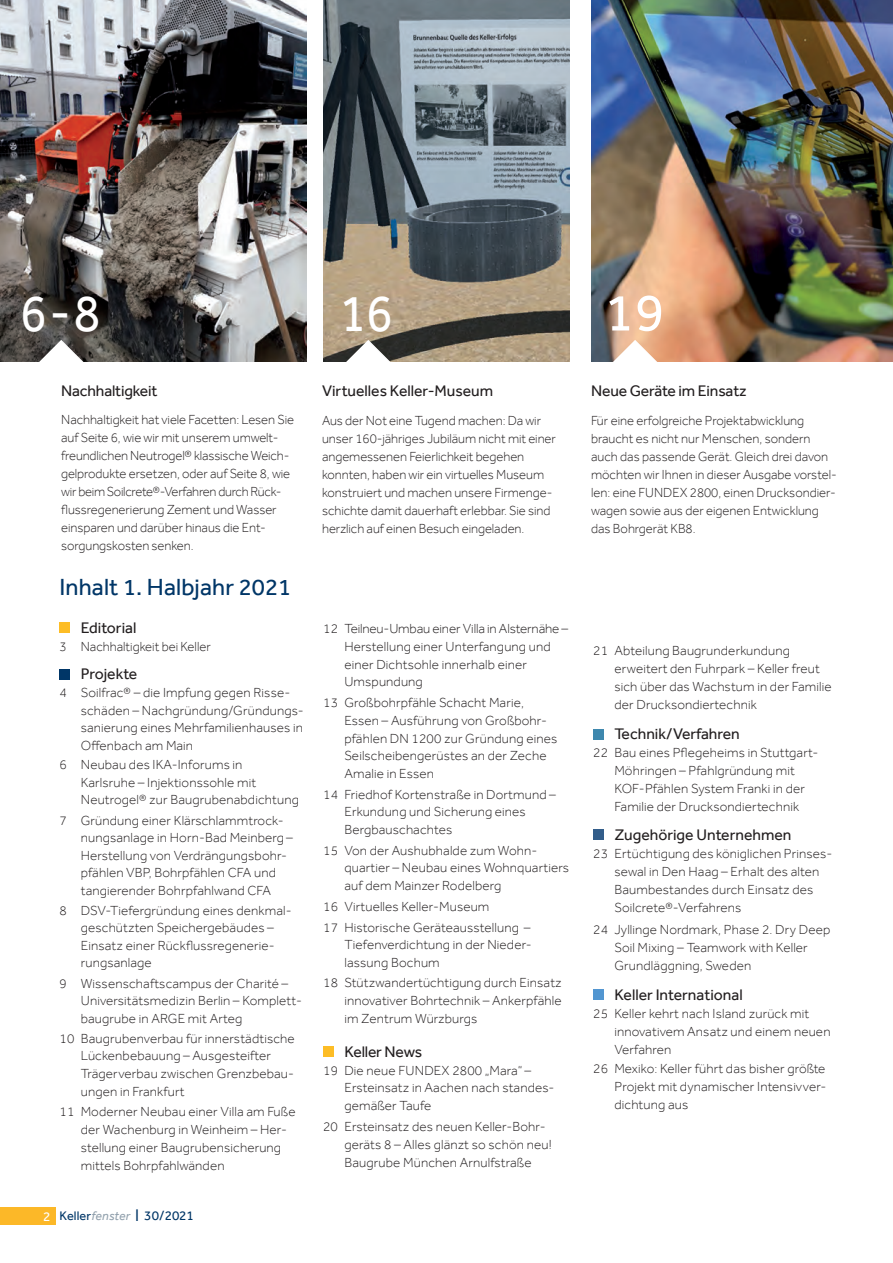
<style>
.page{position:relative;width:893px;height:1263px;background:#fff}
.page>*{position:absolute;margin:0;border:0;box-sizing:border-box;transform-origin:0 0}
.t1{font:54px "Effra";color:#fff;scale:.9 1}
.t2{font:54px "Effra";color:#fff}
.t3{font:24px "Effra";letter-spacing:.005em;color:#003667}
.t4{font:15.75px "Effra";color:#231f20}
.t5{font:300 13.5px/18px "Effra";letter-spacing:.01em;color:#231f20}
.t6{font:italic 12.75px "Effra";letter-spacing:.01em;color:#93a2ae}
.s1{font-style:normal;font-size:13.5px;color:#fff}
.s2{font-style:normal;color:#003667}
.s3{font-style:normal;font-size:17.4px;color:#003667}
.s4{font-style:normal;font-size:13.5px;color:#003667}
</style>
<div class="page">
<img style="left:0;top:0;width:306px;height:361px">
<img style="left:323px;top:0;width:247px;height:361px">
<img style="left:591px;top:0;width:302px;height:361px">
<svg style="left:15px;top:339px;width:92px;height:23px"></svg>
<svg style="left:323px;top:339px;width:91px;height:23px"></svg>
<svg style="left:591px;top:339px;width:90px;height:23px"></svg>
<div style="left:60px;top:622px;width:10px;height:11px;background:#fdbd26"></div>
<div style="left:60px;top:669px;width:10px;height:10px;background:#003667"></div>
<div style="left:323px;top:1046px;width:11px;height:11px;background:#fdbd26"></div>
<div style="left:593px;top:729px;width:11px;height:10px;background:#3e88ae"></div>
<div style="left:593px;top:829px;width:11px;height:11px;background:#325d8a"></div>
<div style="left:593px;top:989px;width:11px;height:11px;background:#5296d1"></div>
<div style="left:0;top:1208px;width:55px;height:17px;background:#fcb828"></div>
<h1 class="t1" style="left:20px;top:280px;width:91px">6-8</h1>
<h1 class="t1" style="left:340px;top:280px;width:60px">16</h1>
<h1 class="t2" style="left:605px;top:280px;width:61px">19</h1>
<p class="t4" style="left:61px;top:381px;width:98px">Nachhaltigkeit</p>
<p class="t5" style="left:61px;top:411px;width:234px">Nachhaltigkeit hat viele Facetten: Lesen Sie auf Seite 6, wie wir mit unserem umwelt&shy;freundlichen Neutrogel® klassische Weich&shy;gelprodukte ersetzen, oder auf Seite 8, wie wir beim Soilcrete®-Verfahren durch Rück&shy;flussregenerierung Zement und Wasser einsparen und darüber hinaus die Ent&shy;sorgungskosten senken.</p>
<h2 class="t3" style="left:60px;top:573px;width:233px">Inhalt 1. Halbjahr 2021</h2>
<p class="t4" style="left:81px;top:618px;width:57px">Editorial</p>
<p class="t5" style="left:60px;top:637px;width:153px">3 Nachhaltigkeit bei Keller</p>
<p class="t4" style="left:81px;top:665px;width:58px">Projekte</p>
<p class="t5" style="left:81px;top:683px;width:224px;line-height:17.5px;text-indent:-21px">4 Soilfrac® – die Impfung gegen Risse&shy;schäden – Nachgründung/Gründungs&shy;sanierung eines Mehrfamilienhauses in Offenbach am Main</p>
<p class="t5" style="left:81px;top:756px;width:220px;line-height:17.5px;text-indent:-21px">6 Neubau des IKA-Inforums in<br>Karlsruhe – Injektionssohle mit<br>Neutrogel® zur Baugrubenabdichtung</p>
<p class="t5" style="left:81px;top:811px;width:214px;line-height:17.5px;text-indent:-21px">7 Gründung einer Klärschlammtrock&shy;nungsanlage in Horn-Bad Meinberg – Herstellung von Verdrängungsbohr&shy;pfählen VBP, Bohrpfählen CFA und tangierender Bohrpfahlwand CFA</p>
<p class="t5" style="left:81px;top:901px;width:212px;line-height:17.5px;text-indent:-21px">8 DSV-Tiefergründung eines denkmal&shy;geschützten Speichergebäudes –<br>Einsatz einer Rückflussregenerie&shy;rungsanlage</p>
<p class="t5" style="left:81px;top:974px;width:223px;line-height:17.5px;text-indent:-21px">9 Wissenschaftscampus der Charité –<br>Universitätsmedizin Berlin – Komplett&shy;baugrube in ARGE mit Arteg</p>
<p class="t5" style="left:81px;top:1029px;width:215px;text-indent:-21px">10 Baugrubenverbau für innerstädtische<br>Lückenbebauung – Ausgesteifter<br>Trägerverbau zwischen Grenzbebau&shy;ungen in Frankfurt</p>
<p class="t5" style="left:81px;top:1103px;width:216px;text-indent:-21px">11 Moderner Neubau einer Villa am Fuße der Wachenburg in Weinheim – Her&shy;stellung einer Baugrubensicherung mittels Bohrpfahlwänden</p>
<p class="t6" style="left:43px;top:1208px;width:152px"><span class="s1">2</span> <span class="s2">Keller</span>fenster <span class="s3">l</span> <span class="s4">30/2021</span></p>
<p class="t4" style="left:322px;top:381px;width:173px">Virtuelles Keller-Museum</p>
<p class="t5" style="left:322px;top:411px;width:235px">Aus der Not eine Tugend machen: Da wir unser 160-jähriges Jubiläum nicht mit einer angemessenen Feierlichkeit begehen konnten, haben wir ein virtuelles Museum konstruiert und machen unsere Firmenge&shy;schichte damit dauerhaft erlebbar. Sie sind herzlich auf einen Besuch eingeladen.</p>
<p class="t5" style="left:344px;top:620px;width:225px;text-indent:-21px">12 Teilneu-Umbau einer Villa in Alsternähe –<br>Herstellung einer Unterfangung und einer Dichtsohle innerhalb einer<br>Umspundung</p>
<p class="t5" style="left:344px;top:694px;width:214px;text-indent:-21px">13 Großbohrpfähle Schacht Marie,<br>Essen – Ausführung von Großbohr&shy;pfählen DN 1200 zur Gründung eines<br>Seilscheibengerüstes an der Zeche<br>Amalie in Essen</p>
<p class="t5" style="left:344px;top:785px;width:213px;text-indent:-21px">14 Friedhof Kortenstraße in Dortmund –<br>Erkundung und Sicherung eines<br>Bergbauschachtes</p>
<p class="t5" style="left:344px;top:841px;width:226px;text-indent:-21px">15 Von der Aushubhalde zum Wohn&shy;quartier – Neubau eines Wohnquartiers auf dem Mainzer Rodelberg</p>
<p class="t5" style="left:323px;top:896px;width:209px;line-height:20.7px">16 Virtuelles Keller-Museum<br>17 Historische Geräteausstellung –</p>
<p class="t5" style="left:344px;top:936px;width:187px">Tiefenverdichtung in der Nieder&shy;lassung Bochum</p>
<p class="t5" style="left:344px;top:974px;width:219px;line-height:17.5px;text-align:justify;text-indent:-21px">18 Stützwandertüchtigung durch Einsatz innovativer Bohrtechnik – Ankerpfähle im Zentrum Würzburgs</p>
<p class="t4" style="left:344px;top:1042px;width:79px">Keller News</p>
<p class="t5" style="left:344px;top:1061px;width:211px;text-indent:-21px">19 Die neue FUNDEX 2800 „Mara“ –<br>Ersteinsatz in Aachen nach standes&shy;gemäßer Taufe</p>
<p class="t5" style="left:344px;top:1117px;width:209px;text-indent:-21px">20 Ersteinsatz des neuen Keller-Bohr&shy;geräts 8 – Alles glänzt so schön neu!<br>Baugrube München Arnulfstraße</p>
<p class="t4" style="left:591px;top:381px;width:157px">Neue Geräte im Einsatz</p>
<p class="t5" style="left:591px;top:411px;width:247px">Für eine erfolgreiche Projektabwicklung braucht es nicht nur Menschen, sondern auch das passende Gerät. Gleich drei davon möchten wir Ihnen in dieser Ausgabe vorstel&shy;len: eine FUNDEX 2800, einen Drucksondier&shy;wagen sowie aus der eigenen Entwicklung das Bohrgerät KB8.</p>
<p class="t5" style="left:614px;top:642px;width:219px;text-indent:-21px">21 Abteilung Baugrunderkundung erweitert den Fuhrpark – Keller freut sich über das Wachstum in der Familie der Drucksondiertechnik</p>
<p class="t4" style="left:614px;top:725px;width:127px">Technik/Verfahren</p>
<p class="t5" style="left:593px;top:744px;width:227px;text-align:center">22 Bau eines Pflegeheims in Stuttgart-Möhringen – Pfahlgründung mit KOF-Pfählen System Franki in der Familie der Drucksondiertechnik</p>
<p class="t4" style="left:614px;top:825px;width:178px">Zugehörige Unternehmen</p>
<p class="t5" style="left:614px;top:844px;width:219px;text-indent:-21px">23 Ertüchtigung des königlichen Prinses&shy;sewal in Den Haag – Erhalt des alten Baumbestandes durch Einsatz des Soilcrete®-Verfahrens</p>
<p class="t5" style="left:614px;top:920px;width:217px;text-indent:-21px">24 Jyllinge Nordmark, Phase 2. Dry Deep<br>Soil Mixing – Teamwork with Keller<br>Grundläggning, Sweden</p>
<p class="t4" style="left:614px;top:985px;width:130px">Keller International</p>
<p class="t5" style="left:614px;top:1004px;width:218px;text-indent:-21px">25 Keller kehrt nach Island zurück mit innovativem Ansatz und einem neuen<br>Verfahren</p>
<p class="t5" style="left:614px;top:1060px;width:213px;text-align:justify;text-indent:-21px">26 Mexiko: Keller führt das bisher größte Projekt mit dynamischer Intensivver&shy;dichtung aus</p>
</div>
